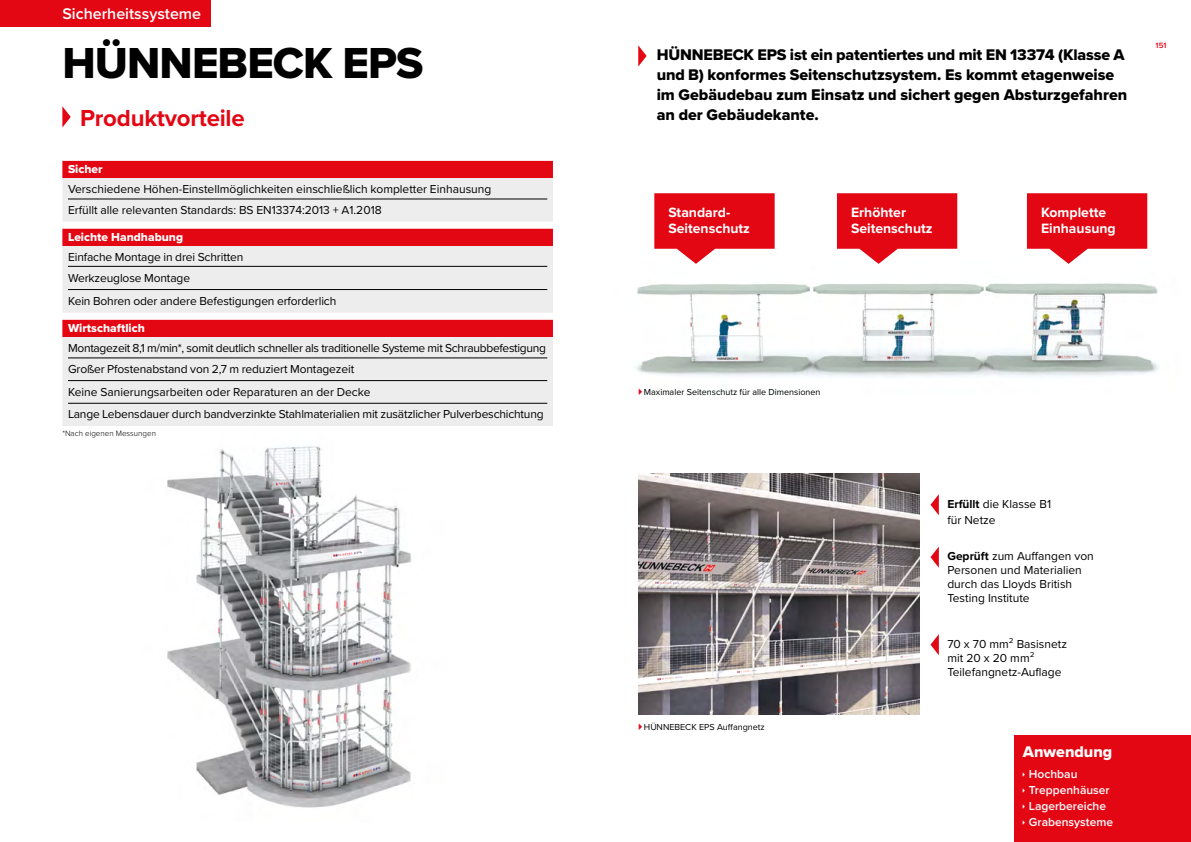
<style>
.page{position:relative;width:1191px;height:842px;background:#fff}
.page>*{position:absolute;margin:0;border:0;box-sizing:border-box;transform-origin:0 0}
.t1{font:45px "Proxima Nova Extrabld";letter-spacing:-.02em;color:#000}
.t2{font:700 24px "Proxima Nova";letter-spacing:-.01em;color:#e30613}
.t3{font:16px/20px "Proxima Nova Extrabld";color:#000}
.t4{font:600 16px "Proxima Nova";color:#fff}
.t5{font:16px "Proxima Nova Extrabld";color:#fff}
.t6{font:700 14px/16px "Proxima Nova";color:#fff}
.t7{font:12px/14px "Proxima Nova";letter-spacing:-.01em;color:#000}
.t8{font:600 12px/16px "Proxima Nova";color:#fff}
.t9{font:12px "Proxima Nova Extrabld";color:#fff}
.t10{font:9px "Proxima Nova";color:#000}
.t11{font:300 8px "Proxima Nova";color:#000}
.t12{font:600 8px "Proxima Nova";color:#e30613}
.s1{font-weight:700}
</style>
<div class="page">
<img style="left:167px;top:446px;width:244px;height:362px">
<svg style="left:62px;top:106px;width:9px;height:21px"></svg>
<svg style="left:62px;top:161px;width:491px;height:61px;background:#e8a9ad"></svg>
<hr style="left:68px;top:199px;width:479px;height:1px;background:#000">
<div style="left:62px;top:320px;width:491px;height:17px;background:#e30613"></div>
<div style="left:62px;top:337px;width:491px;height:89px;background:#ededed"></div>
<hr style="left:68px;top:403px;width:479px;height:1px;background:#000">
<hr style="left:68px;top:358px;width:479px;height:1px;background:#000">
<hr style="left:68px;top:380px;width:479px;height:1px;background:#000">
<svg style="left:62px;top:229px;width:491px;height:84px;background:#eabcbf"></svg>
<hr style="left:68px;top:289px;width:479px;height:1px;background:#000">
<hr style="left:68px;top:266px;width:479px;height:1px;background:#000">
<svg style="left:638px;top:45px;width:8px;height:22px"></svg>
<img style="left:635px;top:203px;width:524px;height:174px">
<img style="left:638px;top:473px;width:281px;height:242px">
<svg style="left:930px;top:494px;width:9px;height:21px"></svg>
<svg style="left:930px;top:547px;width:9px;height:21px"></svg>
<svg style="left:930px;top:634px;width:9px;height:21px"></svg>
<svg style="left:654px;top:193px;width:120px;height:71px"></svg>
<svg style="left:837px;top:193px;width:120px;height:71px"></svg>
<svg style="left:1027px;top:193px;width:120px;height:71px"></svg>
<div style="left:0;top:0;width:210px;height:27px;background:#e30613"></div>
<div style="left:1014px;top:736px;width:177px;height:106px;background:#e30613"></div>
<h3 class="t4" style="left:62px;top:2px;width:140px">Sicherheitssysteme</h3>
<h1 class="t1" style="left:62px;top:30px;width:362px">HÜNNEBECK EPS</h1>
<h2 class="t2" style="left:80px;top:100px;width:166px">Produktvorteile</h2>
<p class="t9" style="left:68px;top:160px;width:36px">Sicher</p>
<p class="t7" style="left:68px;top:178px;width:425px;line-height:20.8px">Verschiedene Höhen-Einstellmöglichkeiten einschließlich kompletter Einhausung<br>Erfüllt alle relevanten Standards: BS EN13374:2013 + A1.2018</p>
<p class="t9" style="left:68px;top:228px;width:116px">Leichte Handhabung</p>
<p class="t7" style="left:68px;top:246px;width:177px;line-height:20.8px">Einfache Montage in drei Schritten<br>Werkzeuglose Montage</p>
<p class="t7" style="left:68px;top:293px;width:270px">Kein Bohren oder andere Befestigungen erforderlich</p>
<p class="t9" style="left:68px;top:319px;width:78px">Wirtschaftlich</p>
<p class="t7" style="left:68px;top:337px;width:479px;line-height:20.8px">Montagezeit 8,1 m/min*, somit deutlich schneller als traditionelle Systeme mit Schraubbefestigung<br>Großer Pfostenabstand von 2,7 m reduziert Montagezeit</p>
<p class="t7" style="left:68px;top:380px;width:477px;line-height:22.7px">Keine Sanierungsarbeiten oder Reparaturen an der Decke<br>Lange Lebensdauer durch bandverzinkte Stahlmaterialien mit zusätzlicher Pulverbeschichtung</p>
<p class="t11" style="left:62px;top:427px;width:95px">*Nach eigenen Messungen</p>
<h3 class="t3" style="left:656px;top:44px;width:472px">HÜNNEBECK EPS ist ein patentiertes und mit EN 13374 (Klasse A und B) konformes Seitenschutzsystem. Es kommt etagenweise im Gebäudebau zum Einsatz und sichert gegen Absturzgefahren an der Gebäudekante.</h3>
<p class="t12" style="left:1155px;top:39px;width:12px">151</p>
<p class="t6" style="left:668px;top:204px;width:83px">Standard-<br>Seitenschutz</p>
<p class="t6" style="left:851px;top:204px;width:83px">Erhöhter<br>Seitenschutz</p>
<p class="t6" style="left:1041px;top:204px;width:76px">Komplette<br>Einhausung</p>
<p class="t10" style="left:644px;top:385px;width:178px">Maximaler Seitenschutz für alle Dimensionen</p>
<p class="t10" style="left:644px;top:720px;width:122px">HÜNNEBECK EPS Auffangnetz</p>
<p class="t7" style="left:947px;top:495px;width:105px;line-height:16px"><span class="s1">Erfüllt</span> die Klasse B1 für Netze</p>
<p class="t7" style="left:947px;top:549px;width:148px"><span class="s1">Geprüft</span> zum Auffangen von<br>Personen und Materialien durch das Lloyds British<br>Testing Institute</p>
<p class="t7" style="left:947px;top:636px;width:121px">70 x 70 mm² Basisnetz mit 20 x 20 mm²<br>Teilefangnetz-Auflage</p>
<h3 class="t5" style="left:1023px;top:739px;width:91px">Anwendung</h3>
<p class="t8" style="left:1029px;top:765px;width:86px">Hochbau<br>Treppenhäuser<br>Lagerbereiche<br>Grabensysteme</p>
</div>
